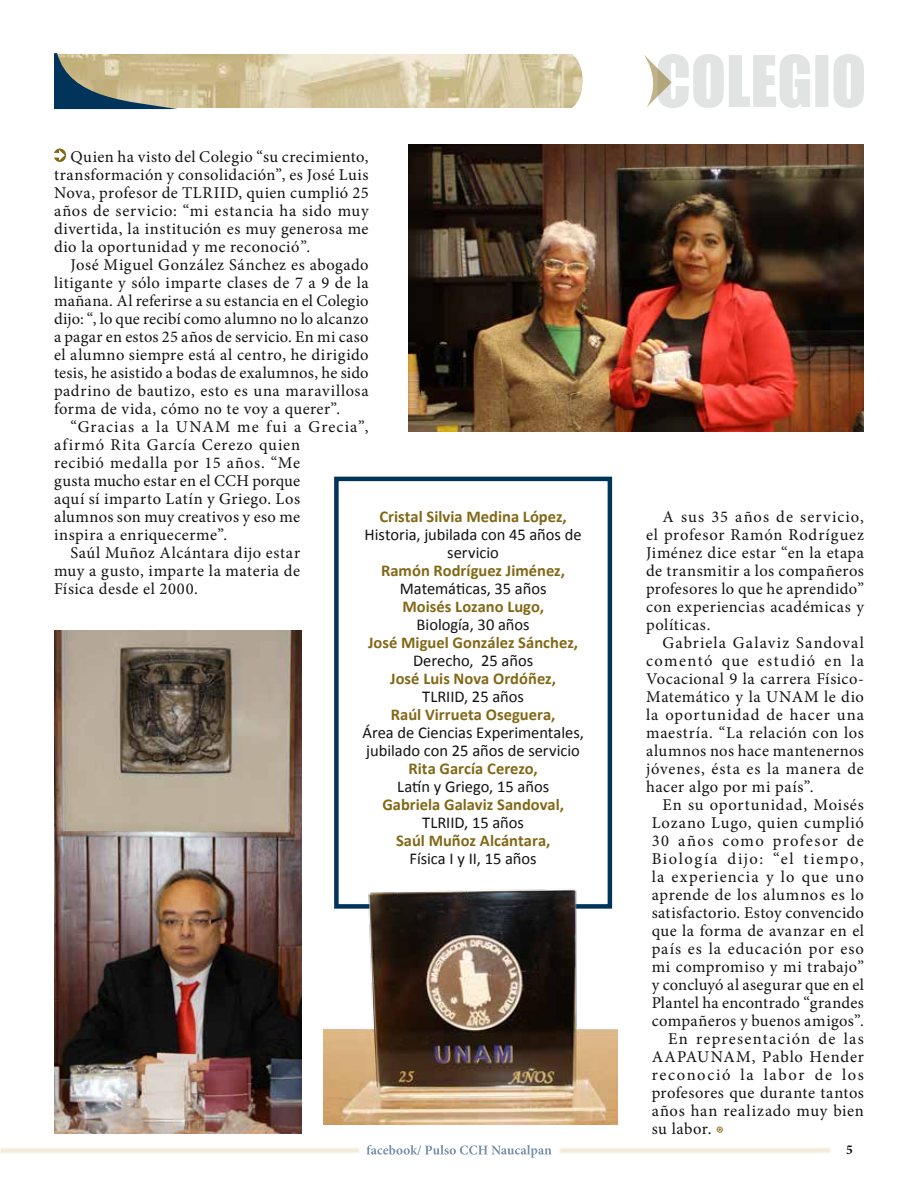
<style>
.page{position:relative;width:918px;height:1188px;background:#fff}
.page>*{position:absolute;margin:0;border:0;box-sizing:border-box;transform-origin:0 0}
.t1{font:16.5px/18px "Minion Pro";letter-spacing:.035em;color:#121212;text-align:justify}
.t2{font:16.5px/18px "Calibri";color:#121212;text-align:center}
.t3{font:700 16.5px "Calibri";color:#826816}
.t4{font:16.5px "Minion Pro";letter-spacing:.015em;color:#121212}
.t5{font:16.5px "Minion Pro";letter-spacing:.065em;color:#121212}
.t6{font:16.5px "Minion Pro";letter-spacing:.06em;color:#121212}
.t7{font:16.5px "Minion Pro";letter-spacing:.095em;color:#121212}
.t8{font:16.5px "Minion Pro";letter-spacing:.055em;color:#121212}
.t9{font:16.5px "Minion Pro";letter-spacing:.075em;color:#121212}
.t10{font:16.5px "Minion Pro";letter-spacing:.1em;color:#121212}
.t11{font:16.5px "Minion Pro";letter-spacing:.08em;color:#121212}
.t12{font:700 13.5px "Minion Pro";color:#121212}
.s1{font-weight:700;color:#826816}
</style>
<div class="page">
<svg style="left:644px;top:54px;width:220px;height:54px"></svg>
<div style="left:334px;top:477px;width:278px;height:432px;border:4px solid #00345a"></div>
<img style="left:324px;top:864px;width:294px;height:261px">
<img style="left:54px;top:630px;width:247px;height:504px">
<img style="left:409px;top:144px;width:455px;height:288px">
<svg style="left:54px;top:149px;width:12px;height:13px"></svg>
<svg style="left:559px;top:1147px;width:272px;height:7px"></svg>
<svg style="left:366px;top:1145px;width:186px;height:13px"></svg>
<svg style="left:0;top:1147px;width:360px;height:7px"></svg>
<svg style="left:54px;top:53px;width:529px;height:56px;background:#c9c09f"></svg>
<p class="t1" style="left:54px;top:148px;width:316px;text-indent:16px">Quien ha visto del Colegio “su crecimiento, transformación y consolidación”, es José Luis Nova, profesor de TLRIID, quien cumplió 25 años de servicio: “mi estancia ha sido muy divertida, la institución es muy generosa me dio la oportunidad y me reconoció”.</p>
<p class="t1" style="left:54px;top:256px;width:316px;text-indent:16px">José Miguel González Sánchez es abogado litigante y sólo imparte clases de 7 a 9 de la mañana. Al referirse a su estancia en el Colegio dijo: “, lo que recibí como alumno no lo alcanzo a pagar en estos 25 años de servicio. En mi caso el alumno siempre está al centro, he dirigido tesis, he asistido a bodas de exalumnos, he sido padrino de bautizo, esto es una maravillosa forma de vida, cómo no te voy a querer”.</p>
<p class="t5" style="left:70px;top:416px;width:300px">“Gracias a la UNAM me fui a Grecia”,</p>
<p class="t6" style="left:54px;top:434px;width:248px">afirmó Rita García Cerezo quien</p>
<p class="t1" style="left:54px;top:454px;width:248px">recibió medalla por 15 años. “Me</p>
<p class="t4" style="left:54px;top:470px;width:248px">gusta mucho estar en el CCH porque</p>
<p class="t1" style="left:54px;top:490px;width:248px">aquí sí imparto Latín y Griego. Los</p>
<p class="t4" style="left:54px;top:506px;width:248px">alumnos son muy creativos y eso me</p>
<p class="t1" style="left:54px;top:526px;width:175px">inspira a enriquecerme”.</p>
<p class="t1" style="left:70px;top:544px;width:231px">Saúl Muñoz Alcántara dijo estar</p>
<p class="t1" style="left:54px;top:562px;width:248px">muy a gusto, imparte la materia de</p>
<p class="t1" style="left:54px;top:580px;width:145px">Física desde el 2000.</p>
<p class="t3" style="left:379px;top:506px;width:189px">Cristal Silvia Medina López,</p>
<p class="t2" style="left:365px;top:526px;width:219px">Historia, jubilada con 45 años de servicio</p>
<p class="t3" style="left:381px;top:560px;width:185px">Ramón Rodríguez Jiménez,</p>
<p class="t2" style="left:400px;top:580px;width:148px">Matemáticas, 35 años</p>
<p class="t3" style="left:402px;top:596px;width:143px">Moisés Lozano Lugo,</p>
<p class="t2" style="left:417px;top:616px;width:115px">Biología, 30 años</p>
<p class="t3" style="left:368px;top:632px;width:212px">José Miguel González Sánchez,</p>
<p class="t2" style="left:413px;top:652px;width:122px">Derecho, 25 años</p>
<p class="t3" style="left:390px;top:668px;width:167px">José Luis Nova Ordóñez,</p>
<p class="t2" style="left:422px;top:688px;width:103px">TLRIID, 25 años</p>
<p class="t3" style="left:391px;top:704px;width:166px">Raúl Virrueta Oseguera,</p>
<p class="t2" style="left:362px;top:724px;width:223px;text-align:left">Área de Ciencias Experimentales, jubilado con 25 años de servicio</p>
<p class="t3" style="left:409px;top:758px;width:131px">Rita García Cerezo,</p>
<p class="t2" style="left:397px;top:778px;width:153px">Latín y Griego, 15 años</p>
<p class="t3" style="left:382px;top:794px;width:183px">Gabriela Galaviz Sandoval,</p>
<p class="t2" style="left:422px;top:814px;width:103px">TLRIID, 15 años</p>
<p class="t3" style="left:396px;top:830px;width:156px">Saúl Muñoz Alcántara,</p>
<p class="t2" style="left:410px;top:850px;width:129px">Física I y II, 15 años</p>
<p class="t1" style="left:646px;top:508px;width:219px;text-indent:16px">A sus 35 años de servicio, el profesor Ramón Rodríguez Jiménez dice estar “en la etapa de transmitir a los compañeros profesores lo que he aprendido” con experiencias académicas y políticas.</p>
<p class="t1" style="left:646px;top:634px;width:219px;text-indent:16px">Gabriela Galaviz Sandoval comentó que estudió en la Vocacional 9 la carrera Físico-Matemático y la UNAM le dio la oportunidad de hacer una maestría. “La relación con los alumnos nos hace mantenernos jóvenes, ésta es la manera de hacer algo por mi país”.</p>
<p class="t8" style="left:663px;top:794px;width:203px">En su oportunidad, Moisés</p>
<p class="t1" style="left:652px;top:814px;width:214px">Lozano Lugo, quien cumplió</p>
<p class="t11" style="left:652px;top:830px;width:214px">30 años como profesor de</p>
<p class="t7" style="left:652px;top:848px;width:214px">Biología dijo: “el tiempo,</p>
<p class="t5" style="left:652px;top:866px;width:214px">la experiencia y lo que uno</p>
<p class="t1" style="left:652px;top:886px;width:214px">aprende de los alumnos es lo</p>
<p class="t4" style="left:652px;top:902px;width:214px">satisfactorio. Estoy convencido</p>
<p class="t1" style="left:652px;top:922px;width:214px">que la forma de avanzar en el</p>
<p class="t6" style="left:652px;top:938px;width:214px">país es la educación por eso</p>
<p class="t1" style="left:652px;top:958px;width:214px">mi compromiso y mi trabajo”</p>
<p class="t4" style="left:652px;top:974px;width:214px">y concluyó al asegurar que en el</p>
<p class="t4" style="left:652px;top:992px;width:214px">Plantel ha encontrado “grandes</p>
<p class="t1" style="left:652px;top:1012px;width:214px">compañeros y buenos amigos”.</p>
<p class="t9" style="left:668px;top:1028px;width:197px">En representación de las</p>
<p class="t1" style="left:652px;top:1048px;width:214px">AAPAUNAM, Pablo Hender</p>
<p class="t10" style="left:652px;top:1064px;width:214px">reconoció la labor de los</p>
<p class="t1" style="left:652px;top:1084px;width:214px">profesores que durante tantos</p>
<p class="t1" style="left:652px;top:1102px;width:214px">años han realizado muy bien</p>
<p class="t1" style="left:652px;top:1120px;width:74px">su labor. <span class="s1">◉</span></p>
<p class="t12" style="left:846px;top:1140px;width:8px">5</p>
</div>
